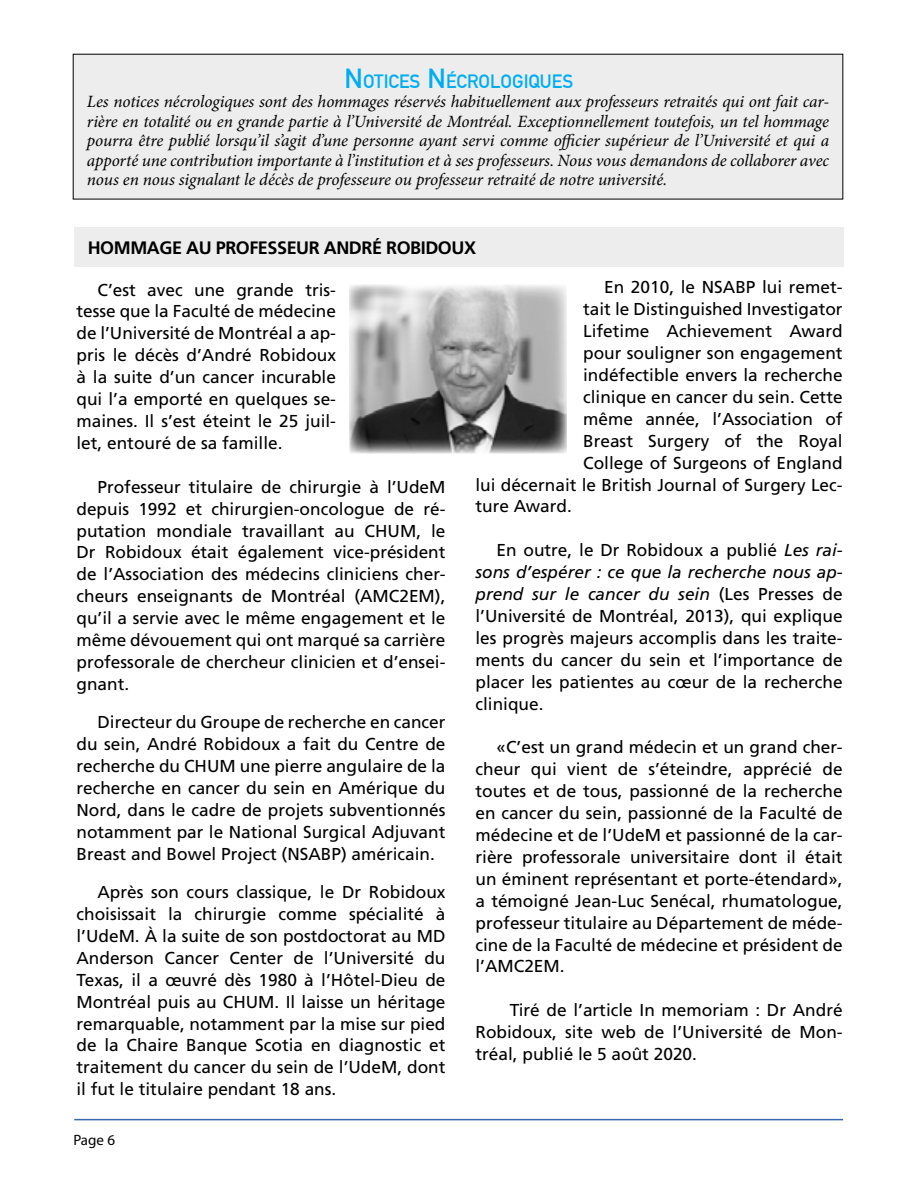
<style>
.page{position:relative;width:918px;height:1188px;background:#fff}
.page>*{position:absolute;margin:0;border:0;box-sizing:border-box;transform-origin:0 0}
.t1{font:700 18.9px "DIN Alternate";color:#00aeef}
.t2{font:700 18px "Frutiger";letter-spacing:-.025em;color:#000}
.t3{font:17.25px/21.9px "Frutiger";color:#000;text-align:justify}
.t4{font:italic 17.25px/19.5px "Minion Pro";letter-spacing:-.01em;color:#000;text-align:justify}
.t5{font:15px "Myriad Pro";color:#000}
.s1{font-size:27px}
.s2{font-style:italic}
</style>
<div class="page">
<hr style="left:74px;top:1119px;width:769px;height:1px;background:#3c65af">
<img style="left:350px;top:285px;width:217px;height:169px">
<div style="left:73px;top:54px;width:770px;height:145px;background:#ededee"></div>
<div style="left:74px;top:227px;width:770px;height:39px;background:#ededee"></div>
<p class="t1" style="left:345px;top:67px;width:230px"><span class="s1">N</span> OTICES <span class="s1">N</span> ÉCROLOGIQUES</p>
<p class="t4" style="left:87px;top:92px;width:744px">Les notices nécrologiques sont des hommages réservés habituellement aux professeurs retraités qui ont fait car&shy;rière en totalité ou en grande partie à l’Université de Montréal. Exceptionnellement toutefois, un tel hommage pourra être publié lorsqu’il s’agit d’une personne ayant servi comme officier supérieur de l’Université et qui a apporté une contribution importante à l’institution et à ses professeurs. Nous vous demandons de collaborer avec nous en nous signalant le décès de professeure ou professeur retraité de notre université.</p>
<p class="t2" style="left:87px;top:165px;width:390px">HOMMAGE AU PROFESSEUR ANDRÉ ROBIDOUX</p>
<p class="t2" style="left:88px;top:237px;width:390px">HOMMAGE AU PROFESSEUR ANDRÉ ROBIDOUX</p>
<p class="t3" style="left:76px;top:278px;width:261px;text-indent:21px">C’est avec une grande tris&shy;tesse que la Faculté de médecine de l’Université de Montréal a ap&shy;pris le décès d’André Robidoux à la suite d’un cancer incurable qui l’a emporté en quelques se&shy;maines. Il s’est éteint le 25 juil&shy;let, entouré de sa famille.</p>
<p class="t3" style="left:76px;top:476px;width:371px;text-indent:21px">Professeur titulaire de chirurgie à l’UdeM depuis 1992 et chirurgien-oncologue de ré&shy;putation mondiale travaillant au CHUM, le Dr Robidoux était également vice-président de l’Association des médecins cliniciens cher&shy;cheurs enseignants de Montréal (AMC2EM), qu’il a servie avec le même engagement et le même dévouement qui ont marqué sa carrière professorale de chercheur clinicien et d’ensei&shy;gnant.</p>
<p class="t3" style="left:76px;top:711px;width:371px;text-indent:21px">Directeur du Groupe de recherche en cancer du sein, André Robidoux a fait du Centre de recherche du CHUM une pierre angulaire de la recherche en cancer du sein en Amérique du Nord, dans le cadre de projets subventionnés notamment par le National Surgical Adjuvant Breast and Bowel Project (NSABP) américain.</p>
<p class="t3" style="left:76px;top:881px;width:371px;text-indent:21px">Après son cours classique, le Dr Robidoux choisissait la chirurgie comme spécialité à l’UdeM. À la suite de son postdoctorat au MD Anderson Cancer Center de l’Université du Texas, il a œuvré dès 1980 à l’Hôtel-Dieu de Montréal puis au CHUM. Il laisse un héritage remarquable, notamment par la mise sur pied de la Chaire Banque Scotia en diagnostic et traitement du cancer du sein de l’UdeM, dont il fut le titulaire pendant 18 ans.</p>
<p class="t5" style="left:73px;top:1131px;width:43px">Page 6</p>
<p class="t3" style="left:604px;top:276px;width:240px">En 2010, le NSABP lui remet-</p>
<p class="t3" style="left:583px;top:298px;width:261px">tait le Distinguished Investigator</p>
<p class="t3" style="left:583px;top:320px;width:261px">Lifetime Achievement Award</p>
<p class="t3" style="left:583px;top:342px;width:261px">pour souligner son engagement</p>
<p class="t3" style="left:583px;top:364px;width:261px">indéfectible envers la recherche</p>
<p class="t3" style="left:583px;top:386px;width:261px">clinique en cancer du sein. Cette</p>
<p class="t3" style="left:583px;top:408px;width:261px">même année, l’Association of</p>
<p class="t3" style="left:583px;top:430px;width:261px">Breast Surgery of the Royal</p>
<p class="t3" style="left:583px;top:452px;width:261px">College of Surgeons of England</p>
<p class="t3" style="left:476px;top:473px;width:369px">lui décernait le British Journal of Surgery Lec-</p>
<p class="t3" style="left:476px;top:495px;width:98px">ture Award.</p>
<p class="t3" style="left:476px;top:539px;width:369px;text-indent:21px">En outre, le Dr Robidoux a publié <span class="s2">Les rai&shy;sons d’espérer : ce que la recherche nous ap&shy;prend sur le cancer du sein</span> (Les Presses de l’Université de Montréal, 2013), qui explique les progrès majeurs accomplis dans les traite&shy;ments du cancer du sein et l’importance de placer les patientes au cœur de la recherche clinique.</p>
<p class="t3" style="left:476px;top:736px;width:369px;text-indent:21px">«C’est un grand médecin et un grand cher&shy;cheur qui vient de s’éteindre, apprécié de toutes et de tous, passionné de la recherche en cancer du sein, passionné de la Faculté de médecine et de l’UdeM et passionné de la car&shy;rière professorale universitaire dont il était un éminent représentant et porte-étendard», a témoigné Jean-Luc Senécal, rhumatologue, professeur titulaire au Département de méde&shy;cine de la Faculté de médecine et président de l’AMC2EM.</p>
<p class="t3" style="left:476px;top:999px;width:369px;text-indent:34px">Tiré de l’article In memoriam : Dr André Robidoux, site web de l’Université de Mon&shy;tréal, publié le 5 août 2020.</p>
</div>
